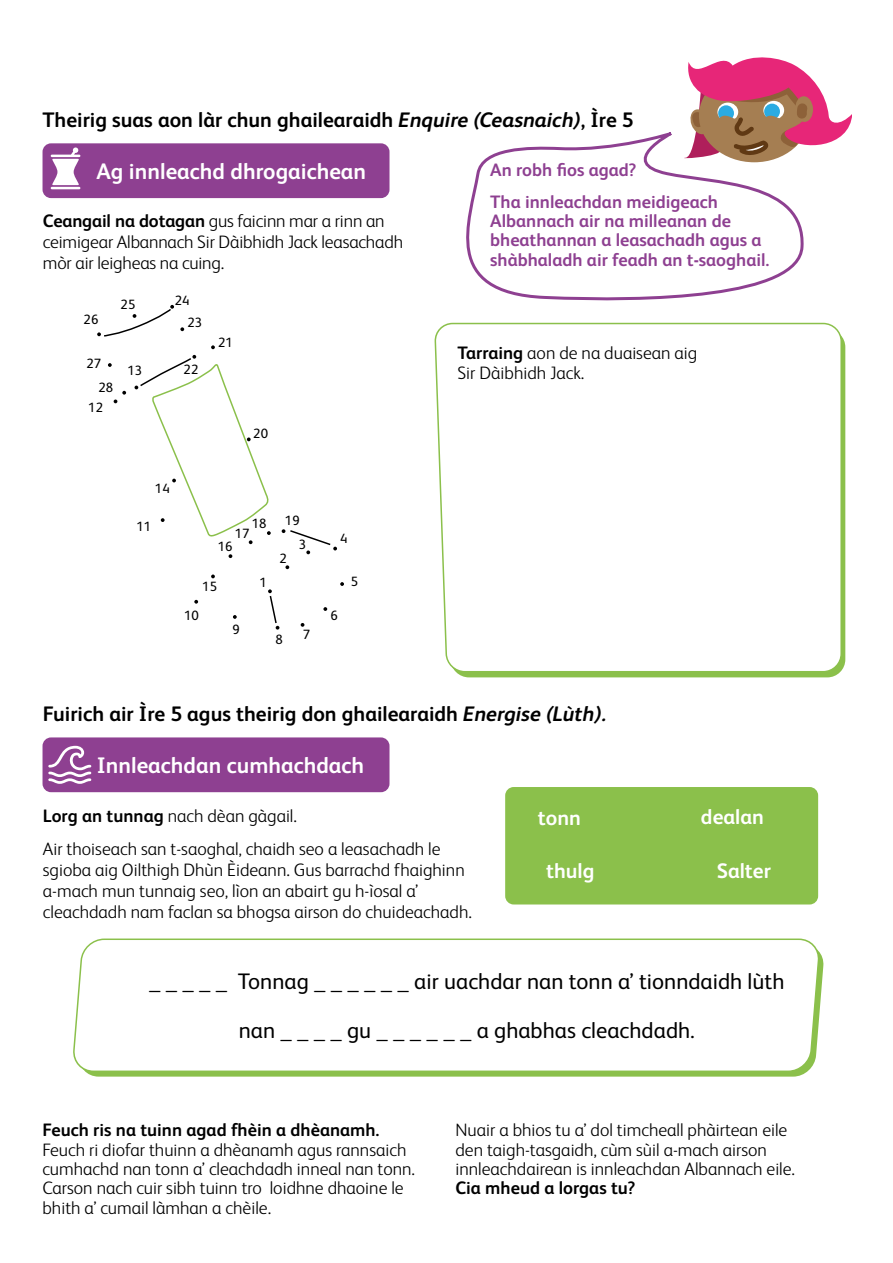
<style>
.page{position:relative;width:893px;height:1263px;background:#fff}
.page>*{position:absolute;margin:0;border:0;box-sizing:border-box;transform-origin:0 0}
.t1{font:22.5px "FS Albert Pro";color:#000}
.t2{font:700 22.5px "FS Albert Pro";color:#fff}
.t3{font:700 21px "FS Albert Pro";color:#000}
.t4{font:700 21px "FS Albert Pro";color:#fff}
.t5{font:300 18px/19.4px "FS Albert Pro";color:#000}
.t6{font:700 18px/19.4px "FS Albert Pro";color:#8e4091}
.t7{font:700 18px "FS Albert Pro";color:#000}
.t8{font:13.5px/23.5px "FS Albert Pro";color:#000}
.s1{font-style:italic}
.s2{font-weight:700}
</style>
<div class="page">
<div style="left:43px;top:737px;width:346px;height:55px;background:#8e4091;border-radius:9px"></div>
<div style="left:43px;top:143px;width:346px;height:55px;background:#8e4091;border-radius:9px"></div>
<svg style="left:87px;top:953px;width:737px;height:123px;fill:#8bc04b"></svg>
<svg style="left:73px;top:938px;width:747px;height:135px"></svg>
<svg style="left:434px;top:322px;width:412px;height:351px"></svg>
<div style="left:505px;top:787px;width:313px;height:117px;background:#8bc04b;border-radius:9px"></div>
<hr style="left:51px;top:187px;width:29px;height:2px;background:#fff">
<svg style="left:51px;top:147px;width:29px;height:38px"></svg>
<svg style="left:340px;top:582px;width:4px;height:4px"></svg>
<svg style="left:285px;top:565px;width:4px;height:4px"></svg>
<svg style="left:301px;top:623px;width:3px;height:4px"></svg>
<svg style="left:323px;top:607px;width:4px;height:4px"></svg>
<svg style="left:233px;top:615px;width:4px;height:4px"></svg>
<svg style="left:194px;top:600px;width:4px;height:4px"></svg>
<svg style="left:211px;top:574px;width:4px;height:4px"></svg>
<svg style="left:229px;top:554px;width:3px;height:4px"></svg>
<svg style="left:211px;top:345px;width:4px;height:4px"></svg>
<svg style="left:108px;top:363px;width:4px;height:4px"></svg>
<svg style="left:180px;top:327px;width:4px;height:4px"></svg>
<svg style="left:97px;top:305px;width:77px;height:32px"></svg>
<svg style="left:268px;top:589px;width:11px;height:41px"></svg>
<svg style="left:282px;top:529px;width:55px;height:25px"></svg>
<svg style="left:114px;top:391px;width:12px;height:12px"></svg>
<svg style="left:135px;top:355px;width:136px;height:189px"></svg>
<svg style="left:466px;top:133px;width:338px;height:168px"></svg>
<svg style="left:684px;top:57px;width:168px;height:102px"></svg>
<svg style="left:48px;top:746px;width:43px;height:38px"></svg>
<p class="t3" style="left:43px;top:105px;width:593px">Theirig suas aon làr chun ghailearaidh <span class="s1">Enquire (Ceasnaich)</span>, Ìre 5</p>
<p class="t2" style="left:97px;top:155px;width:271px">Ag innleachd dhrogaichean</p>
<p class="t6" style="left:490px;top:153px;width:229px;line-height:31.5px">An robh fios agad?<br>Tha innleachdan meidigeach</p>
<p class="t6" style="left:490px;top:210px;width:281px">Albannach air na milleanan de bheathannan a leasachadh agus a shàbhaladh air feadh an t-saoghail.</p>
<p class="t5" style="left:43px;top:209px;width:362px;line-height:21px"><span class="s2">Ceangail na dotagan</span> gus faicinn mar a rinn an ceimigear Albannach Sir Dàibhidh Jack leasachadh mòr air leigheas na cuing.</p>
<p class="t8" style="left:84px;top:307px;width:16px">26</p>
<p class="t8" style="left:99px;top:351px;width:16px;text-indent:-12px">27<br>28</p>
<p class="t8" style="left:88px;top:394px;width:16px">12</p>
<p class="t8" style="left:121px;top:292px;width:16px">25</p>
<p class="t8" style="left:128px;top:358px;width:16px">13</p>
<p class="t8" style="left:175px;top:288px;width:16px">24</p>
<p class="t8" style="left:187px;top:310px;width:16px">23</p>
<p class="t8" style="left:184px;top:356px;width:16px">22</p>
<p class="t8" style="left:218px;top:329px;width:16px">21</p>
<p class="t8" style="left:253px;top:420px;width:16px">20</p>
<p class="t8" style="left:155px;top:475px;width:16px">14</p>
<p class="t8" style="left:136px;top:514px;width:16px">11</p>
<p class="t8" style="left:252px;top:511px;width:16px">18</p>
<p class="t8" style="left:285px;top:507px;width:16px">19</p>
<p class="t8" style="left:235px;top:521px;width:16px">17</p>
<p class="t8" style="left:299px;top:531px;width:9px">3</p>
<p class="t8" style="left:218px;top:533px;width:16px">16</p>
<p class="t8" style="left:202px;top:574px;width:16px">15</p>
<p class="t8" style="left:184px;top:602px;width:16px">10</p>
<p class="t8" style="left:232px;top:616px;width:9px">9</p>
<p class="t8" style="left:260px;top:569px;width:9px">1</p>
<p class="t8" style="left:279px;top:545px;width:9px">2</p>
<p class="t8" style="left:276px;top:627px;width:9px">8</p>
<p class="t8" style="left:303px;top:622px;width:9px">7</p>
<p class="t8" style="left:340px;top:525px;width:9px">4</p>
<p class="t8" style="left:330px;top:602px;width:9px">6</p>
<p class="t8" style="left:351px;top:568px;width:9px">5</p>
<p class="t5" style="left:458px;top:342px;width:241px"><span class="s2">Tarraing</span> aon de na duaisean aig<br>Sir Dàibhidh Jack.</p>
<p class="t3" style="left:43px;top:699px;width:565px">Fuirich air Ìre 5 agus theirig don ghailearaidh <span class="s1">Energise (Lùth).</span></p>
<p class="t2" style="left:97px;top:750px;width:269px">Innleachdan cumhachdach</p>
<p class="t5" style="left:43px;top:799px;width:399px;line-height:33px"><span class="s2">Lorg an tunnag</span> nach dèan gàgail.<br>Air thoiseach san t-saoghal, chaidh seo a leasachadh le</p>
<p class="t5" style="left:43px;top:859px;width:431px;line-height:21px">sgioba aig Oilthigh Dhùn Èideann. Gus barrachd fhaighinn a-mach mun tunnaig seo, lìon an abairt gu h-ìosal a’ cleachdadh nam faclan sa bhogsa airson do chuideachadh.</p>
<p class="t4" style="left:538px;top:803px;width:45px">tonn</p>
<p class="t4" style="left:546px;top:856px;width:50px">thulg</p>
<p class="t4" style="left:701px;top:802px;width:64px">dealan</p>
<p class="t4" style="left:717px;top:856px;width:56px">Salter</p>
<p class="t1" style="left:149px;top:965px;width:637px">_ _ _ _ _ Tonnag _ _ _ _ _ _ air uachdar nan tonn a’ tionndaidh lùth</p>
<p class="t1" style="left:239px;top:1014px;width:458px">nan _ _ _ _ gu _ _ _ _ _ _ a ghabhas cleachdadh.</p>
<p class="t7" style="left:43px;top:1117px;width:339px">Feuch ris na tuinn agad fhèin a dhèanamh.</p>
<p class="t5" style="left:43px;top:1139px;width:374px">Feuch ri diofar thuinn a dhèanamh agus rannsaich cumhachd nan tonn a’ cleachdadh inneal nan tonn.<br>Carson nach cuir sibh tuinn tro loidhne dhaoine le bhith a’ cumail làmhan a chèile.</p>
<p class="t5" style="left:455px;top:1119px;width:341px">Nuair a bhios tu a’ dol timcheall phàirtean eile den taigh-tasgaidh, cùm sùil a-mach airson innleachdairean is innleachdan Albannach eile.</p>
<p class="t7" style="left:455px;top:1175px;width:182px">Cia mheud a lorgas tu?</p>
</div>
